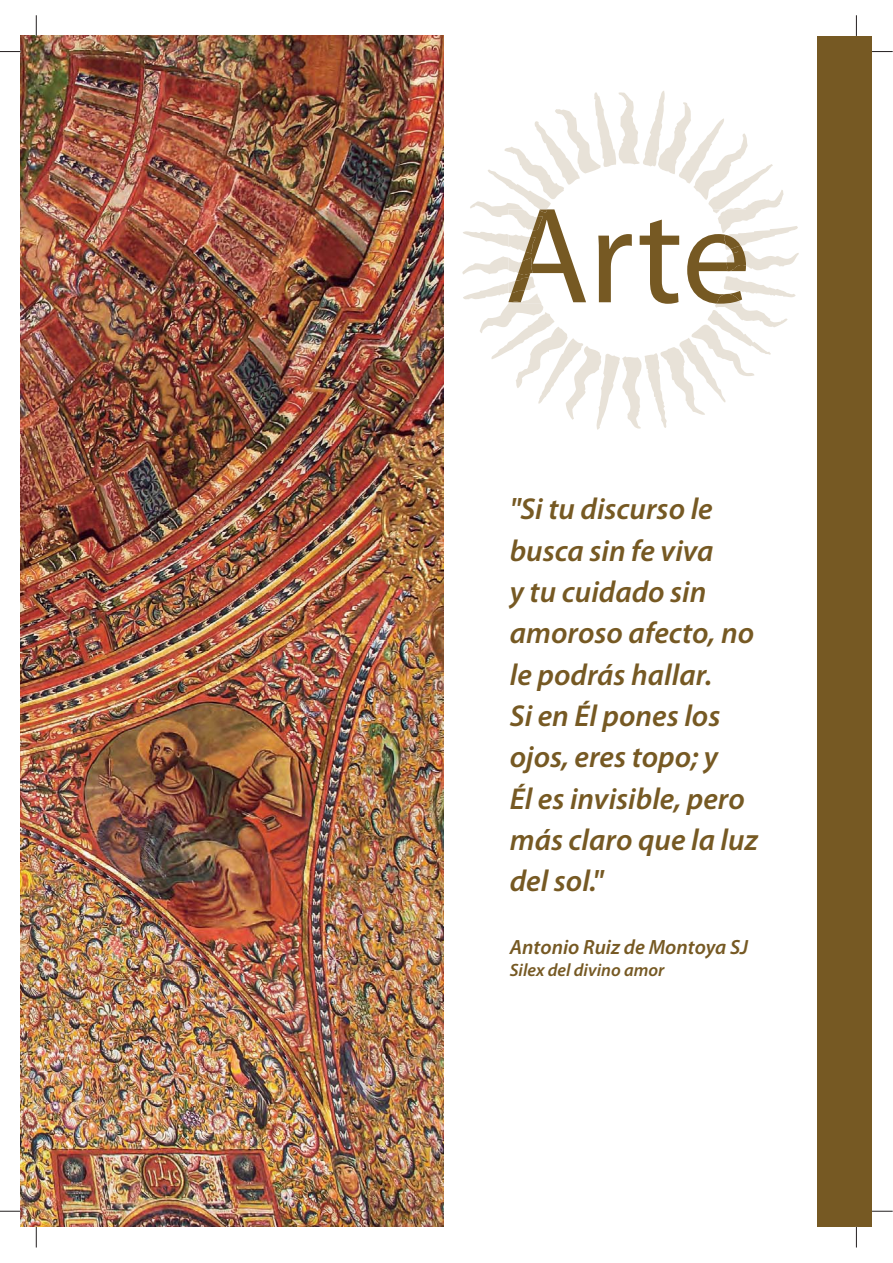
<style>
.page{position:relative;width:893px;height:1263px;background:#fff}
.page>*{position:absolute;margin:0;border:0;box-sizing:border-box;transform-origin:0 0}
.t1{font:137.7px "Myriad Pro";color:#765923}
.t2{font:italic 600 30.3px/41.4px "Myriad Pro";color:#765923}
.t3{font:italic 600 20.7px "Myriad Pro";color:#765923}
.t4{font:italic 600 17.85px "Myriad Pro";color:#765923}
</style>
<div class="page">
<img style="left:21px;top:36px;width:422px;height:1191px">
<div style="left:817px;top:36px;width:55px;height:1191px;background:#765923"></div>
<svg style="left:462px;top:91px;width:337px;height:339px"></svg>
<svg style="left:0;top:51px;width:21px;height:1px"></svg>
<svg style="left:872px;top:51px;width:21px;height:1px"></svg>
<svg style="left:0;top:1211px;width:21px;height:1px"></svg>
<svg style="left:872px;top:1211px;width:21px;height:1px"></svg>
<svg style="left:36px;top:15px;width:1px;height:21px"></svg>
<svg style="left:36px;top:1227px;width:1px;height:21px"></svg>
<svg style="left:856px;top:15px;width:1px;height:21px"></svg>
<svg style="left:856px;top:1227px;width:1px;height:21px"></svg>
<h1 class="t1" style="left:505px;top:204px;width:248px">Arte</h1>
<p class="t2" style="left:510px;top:490px;width:249px">"Si tu discurso le busca sin fe viva<br>y tu cuidado sin amoroso afecto, no le podrás hallar.<br>Si en Él pones los ojos, eres topo; y<br>Él es invisible, pero más claro que la luz del sol."</p>
<p class="t3" style="left:510px;top:939px;width:240px">Antonio Ruiz de Montoya SJ</p>
<p class="t4" style="left:510px;top:963px;width:156px">Silex del divino amor</p>
</div>
